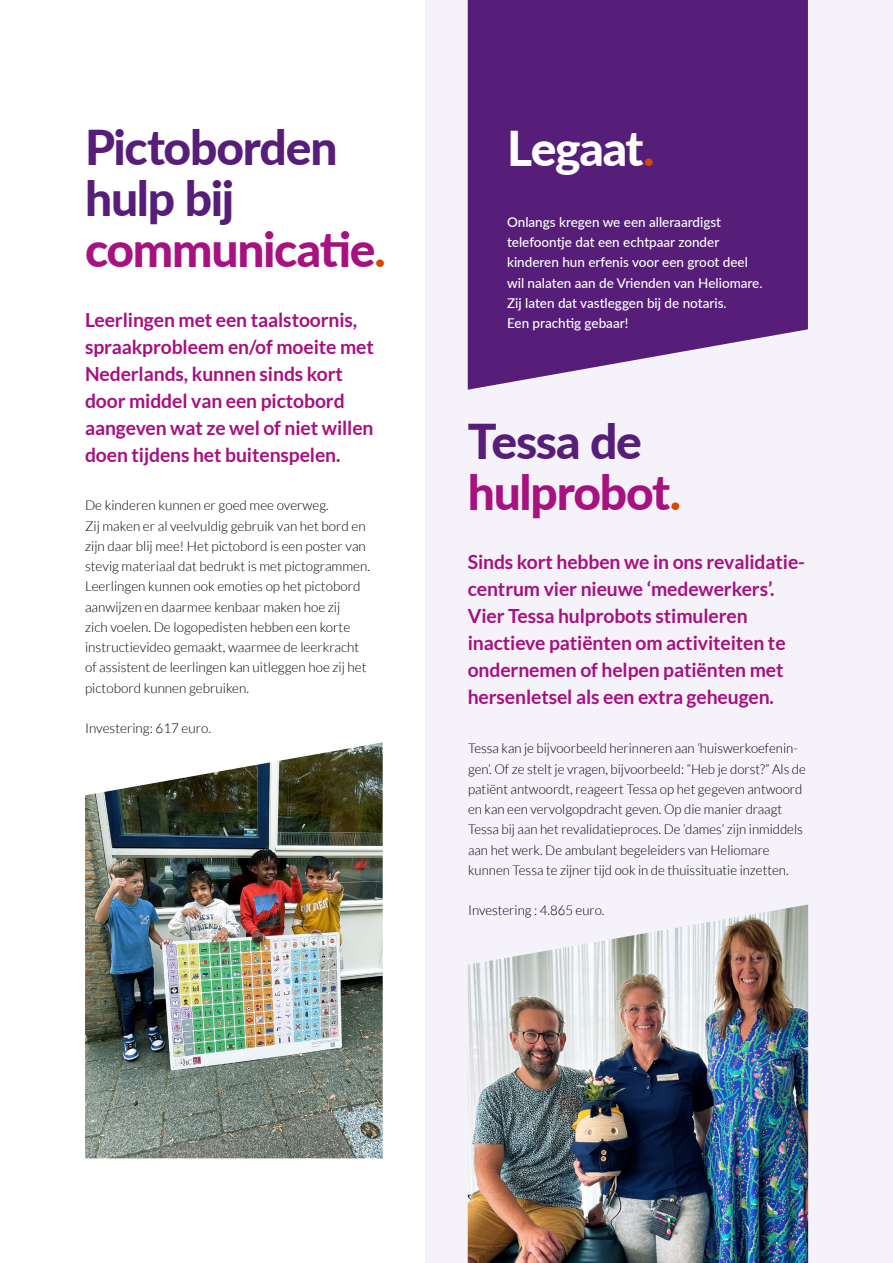
<style>
.page{position:relative;width:893px;height:1263px;background:#fff}
.page>*{position:absolute;margin:0;border:0;box-sizing:border-box;transform-origin:0 0}
.t1{font:800 48px/51px "Lato";letter-spacing:-.025em;color:#561e78}
.t2{font:800 48px/51px "Lato";letter-spacing:-.025em;color:#a71180}
.t3{font:800 48px "Lato";letter-spacing:-.03em;color:#fff}
.t4{font:700 19.5px/27px "Lato";letter-spacing:-.005em;color:#a80f80}
.t5{font:800 18px "Lato";color:#561e78}
.t6{font:300 13.5px/20.2px "Lato";color:#000}
.t7{font:500 13.5px/20.2px "Lato";color:#fff}
.s1{color:#a71180}
.s2{color:#d54903}
.s3{color:#561e78}
</style>
<div class="page">
<div style="left:425px;top:0;width:468px;height:1263px;background:#f5f2f9"></div>
<svg style="left:468px;top:0;width:340px;height:390px;background:#622e82"></svg>
<img style="left:468px;top:905px;width:340px;height:358px">
<img style="left:85px;top:742px;width:298px;height:416px">
<h1 class="t1" style="left:85px;top:120px;width:302px">Pictoborden hulp bij <span class="s1">communicatie</span><span class="s2">.</span></h1>
<h2 class="t4" style="left:85px;top:306px;width:290px">Leerlingen met een taalstoornis, spraakprobleem en/of moeite met<br>Nederlands, kunnen sinds kort door middel van een pictobord aangeven wat ze wel of niet willen doen tijdens het buitenspelen.</h2>
<p class="t6" style="left:85px;top:495px;width:286px">De kinderen kunnen er goed mee overweg.<br>Zij maken er al veelvuldig gebruik van het bord en zijn daar blij mee! Het pictobord is een poster van stevig materiaal dat bedrukt is met pictogrammen.<br>Leerlingen kunnen ook emoties op het pictobord aanwijzen en daarmee kenbaar maken hoe zij<br>zich voelen. De logopedisten hebben een korte instructievideo gemaakt, waarmee de leerkracht of assistent de leerlingen kan uitleggen hoe zij het pictobord kunnen gebruiken.</p>
<p class="t6" style="left:85px;top:718px;width:128px">Investering: 617 euro.</p>
<h1 class="t3" style="left:507px;top:113px;width:149px">Legaat<span class="s2">.</span></h1>
<p class="t7" style="left:507px;top:211px;width:257px">Onlangs kregen we een alleraardigst telefoontje dat een echtpaar zonder kinderen hun erfenis voor een groot deel wil nalaten aan de Vrienden van Heliomare.<br>Zij laten dat vastleggen bij de notaris.<br>Een prachtig gebaar!</p>
<h1 class="t2" style="left:468px;top:414px;width:215px"><span class="s3">Tessa de </span>hulprobot<span class="s2">.</span></h1>
<h2 class="t4" style="left:468px;top:548px;width:339px">Sinds kort hebben we in ons revalidatie&shy;centrum vier nieuwe ‘medewerkers’.<br>Vier Tessa hulprobots stimuleren inactieve patiënten om activiteiten te ondernemen of helpen patiënten met hersenletsel als een extra geheugen.</h2>
<p class="t6" style="left:468px;top:738px;width:339px">Tessa kan je bijvoorbeeld herinneren aan ‘huiswerkoefenin&shy;gen’. Of ze stelt je vragen, bijvoorbeeld: “Heb je dorst?” Als de patiënt antwoordt, reageert Tessa op het gegeven antwoord en kan een vervolgopdracht geven. Op die manier draagt Tessa bij aan het revalidatieproces. De ‘dames’ zijn inmiddels aan het werk. De ambulant begeleiders van Heliomare kunnen Tessa te zijner tijd ook in de thuissituatie inzetten.</p>
<p class="t6" style="left:468px;top:900px;width:138px">Investering : 4.865 euro.</p>
<h3 class="t5" style="left:798px;top:1208px;width:12px">3</h3>
</div>
